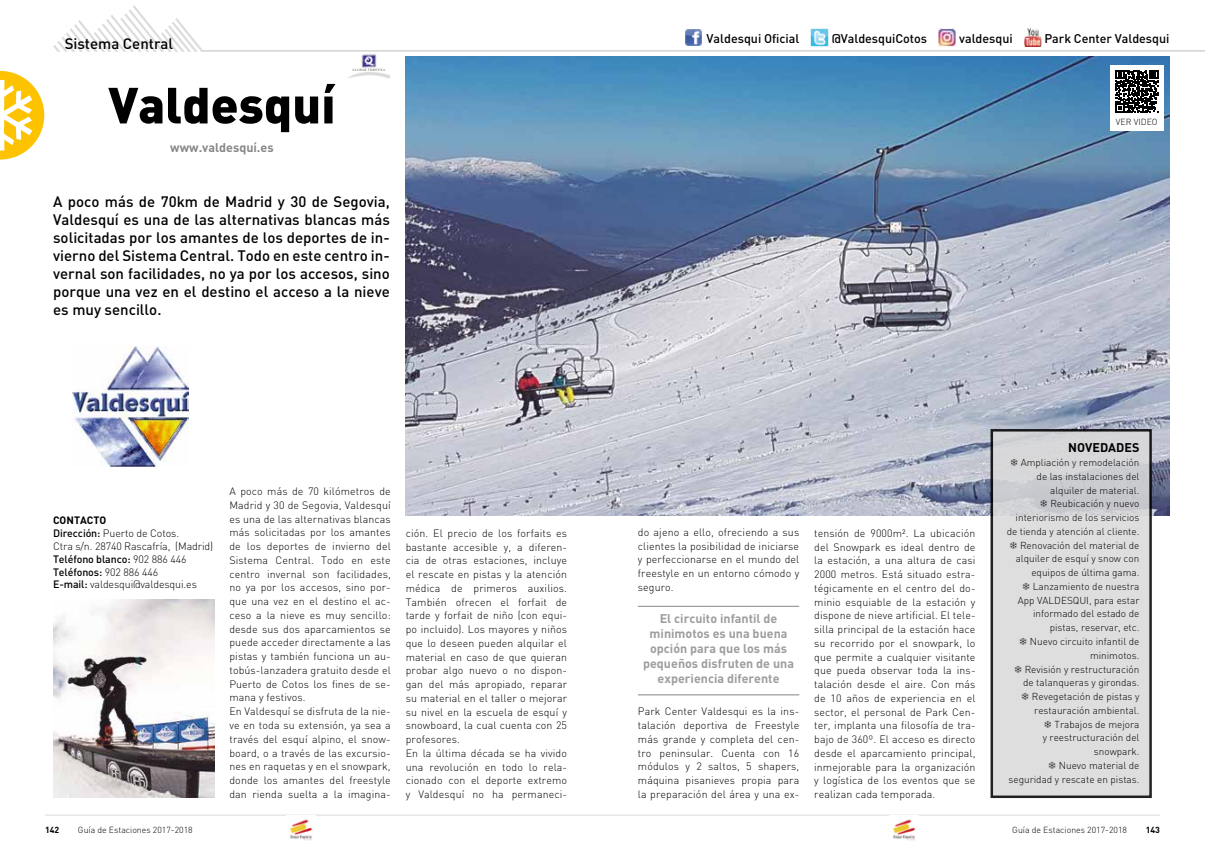
<style>
.page{position:relative;width:1205px;height:851px;background:#fff}
.page>*{position:absolute;margin:0;border:0;box-sizing:border-box;transform-origin:0 0}
.t1{font:900 50px "DIN";color:#000}
.t2{font:500 15px/18px "DIN";color:#000;text-align:justify}
.t3{font:700 12.5px/15px "DIN";color:#9d9d9c;text-align:center}
.t4{font:500 12.5px "DIN";color:#000}
.t5{font:700 12.5px "DIN";color:#878787}
.t6{font:700 12.5px "DIN";color:#000}
.t7{font:300 10.62px/13.8px "DIN";letter-spacing:.01em;color:#000;text-align:justify}
.t8{font:300 10.62px/12.8px "DIN";letter-spacing:-.01em;color:#000}
.t9{font:300 10px/13.8px "DIN";color:#000;text-align:right}
.t10{font:300 8.75px "DIN";color:#000}
.t11{font:700 8.75px "DIN";color:#000}
.s1{font-weight:700}
.s2{font-weight:500}
</style>
<div class="page">
<svg style="left:53px;top:5px;width:150px;height:47px"></svg>
<hr style="left:201px;top:50px;width:1004px;height:2px;background:#dadada">
<hr style="left:45px;top:814px;width:1115px;height:1px;background:#dadada">
<img style="left:290px;top:819px;width:23px;height:22px">
<img style="left:893px;top:819px;width:23px;height:22px">
<img style="left:406px;top:57px;width:763px;height:458px">
<div style="left:992px;top:430px;width:158px;height:366px;background:#dadada"></div>
<div style="left:990px;top:429px;width:162px;height:368px;border:2px solid #000"></div>
<img style="left:53px;top:599px;width:161px;height:198px">
<hr style="left:638px;top:605px;width:161px;height:2px;background:#9d9d9c">
<hr style="left:638px;top:694px;width:161px;height:1px;background:#9d9d9c">
<img style="left:72px;top:346px;width:116px;height:120px">
<img style="left:348px;top:54px;width:42px;height:24px">
<svg style="left:0;top:71px;width:44px;height:88px"></svg>
<img style="left:685px;top:29px;width:17px;height:17px">
<img style="left:810px;top:29px;width:18px;height:17px">
<img style="left:938px;top:28px;width:17px;height:19px">
<img style="left:1024px;top:28px;width:17px;height:19px">
<div style="left:1110px;top:65px;width:53px;height:65px;background:#fff"></div>
<svg style="left:1115px;top:70px;width:43px;height:43px"></svg>
<svg style="left:1040px;top:500px;width:7px;height:7px"></svg>
<h2 class="t2" style="left:65px;top:34px;width:110px">Sistema Central</h2>
<h1 class="t1" style="left:108px;top:72px;width:229px">Valdesquí</h1>
<p class="t5" style="left:170px;top:139px;width:105px">www.valdesquí.es</p>
<p class="t2" style="left:53px;top:192px;width:338px">A poco más de 70km de Madrid y 30 de Segovia, Valdesquí es una de las alternativas blancas más solicitadas por los amantes de los deportes de in&shy;vierno del Sistema Central. Todo en este centro in&shy;vernal son facilidades, no ya por los accesos, sino porque una vez en el destino el acceso a la nieve es muy sencillo.</p>
<p class="t4" style="left:706px;top:30px;width:94px">Valdesqui Oficial</p>
<p class="t4" style="left:832px;top:30px;width:97px">@ValdesquiCotos</p>
<p class="t4" style="left:959px;top:30px;width:55px">valdesqui</p>
<p class="t4" style="left:1044px;top:30px;width:127px">Park Center Valdesqui</p>
<p class="t10" style="left:1116px;top:117px;width:43px">VER VIDEO</p>
<p class="t8" style="left:53px;top:514px;width:162px"><span class="s1">CONTACTO<br></span><span class="s2">Dirección:</span> Puerto de Cotos.<br>Ctra s/n. 28740 Rascafría, (Madrid)<br><span class="s2">Teléfono blanco:</span> 902 886 446<br><span class="s2">Teléfonos:</span> 902 886 446<br><span class="s2">E-mail:</span> valdesqui@valdesqui.es</p>
<p class="t7" style="left:229px;top:484px;width:163px;text-align:left">A poco más de 70 kilómetros de<br>Madrid y 30 de Segovia, Valdesquí es una de las alternativas blancas más solicitadas por los amantes de los deportes de invierno del<br>Sistema Central. Todo en este centro invernal son facilidades, no ya por los accesos, sino por&shy;que una vez en el destino el ac&shy;ceso a la nieve es muy sencillo: desde sus dos aparcamientos se puede acceder directamente a las pistas y también funciona un au&shy;tobús-lanzadera gratuito desde el<br>Puerto de Cotos los fines de se&shy;mana y festivos.<br>En Valdesquí se disfruta de la nie&shy;ve en toda su extensión, ya sea a través del esquí alpino, el snow&shy;board, o a través de las excursio&shy;nes en raquetas y en el snowpark, donde los amantes del freestyle dan rienda suelta a la imagina-</p>
<p class="t7" style="left:406px;top:526px;width:163px;text-align:left">ción. El precio de los forfaits es bastante accesible y, a diferen&shy;cia de otras estaciones, incluye el rescate en pistas y la atención médica de primeros auxilios.<br>También ofrecen el forfait de tarde y forfait de niño (con equi&shy;po incluido). Los mayores y niños que lo deseen pueden alquilar el material en caso de que quieran probar algo nuevo o no dispon&shy;gan del más apropiado, reparar su material en el taller o mejorar su nivel en la escuela de esquí y snowboard, la cual cuenta con 25 profesores.<br>En la última década se ha vivido una revolución en todo lo rela&shy;cionado con el deporte extremo y Valdesquí no ha permaneci-</p>
<p class="t7" style="left:638px;top:525px;width:163px">do ajeno a ello, ofreciendo a sus clientes la posibilidad de iniciarse y perfeccionarse en el mundo del freestyle en un entorno cómodo y seguro.</p>
<p class="t3" style="left:643px;top:610px;width:152px">El circuito infantil de minimotos es una buena opción para que los más pequeños disfruten de una experiencia diferente</p>
<p class="t7" style="left:638px;top:704px;width:163px">Park Center Valdesqui es la ins&shy;talación deportiva de Freestyle más grande y completa del cen&shy;tro peninsular. Cuenta con 16 módulos y 2 saltos, 5 shapers, máquina pisanieves propia para la preparación del área y una ex-</p>
<p class="t7" style="left:814px;top:526px;width:163px">tensión de 9000m². La ubicación del Snowpark es ideal dentro de la estación, a una altura de casi 2000 metros. Está situado estra&shy;tégicamente en el centro del do&shy;minio esquiable de la estación y dispone de nieve artificial. El tele&shy;silla principal de la estación hace su recorrido por el snowpark, lo que permite a cualquier visitante que pueda observar toda la ins&shy;talación desde el aire. Con más de 10 años de experiencia en el sector, el personal de Park Cen&shy;ter, implanta una filosofía de tra&shy;bajo de 360º. El acceso es directo desde el aparcamiento principal, inmejorable para la organización y logística de los eventos que se realizan cada temporada.</p>
<p class="t6" style="left:1068px;top:439px;width:73px">NOVEDADES</p>
<p class="t9" style="left:1006px;top:455px;width:134px">Ampliación y remodelación<br>de las instalaciones del alquiler de material.<br>Reubicación y nuevo interiorismo de los servicios de tienda y atención al cliente.<br>Renovación del material de alquiler de esquí y snow con equipos de última gama.<br>Lanzamiento de nuestra<br>App VALDESQUI, para estar informado del estado de pistas, reservar, etc.<br>Nuevo circuito infantil de minimotos.<br>Revisión y restructuración<br>de talanqueras y girondas.<br>Revegetación de pistas y restauración ambiental.<br>Trabajos de mejora<br>y reestructuración del snowpark.<br>Nuevo material de<br>seguridad y rescate en pistas.</p>
<p class="t11" style="left:45px;top:824px;width:16px">142</p>
<p class="t10" style="left:78px;top:824px;width:116px">Guía de Estaciones 2017-2018</p>
<p class="t10" style="left:1012px;top:824px;width:116px">Guía de Estaciones 2017-2018</p>
<p class="t11" style="left:1145px;top:824px;width:16px">143</p>
</div>
